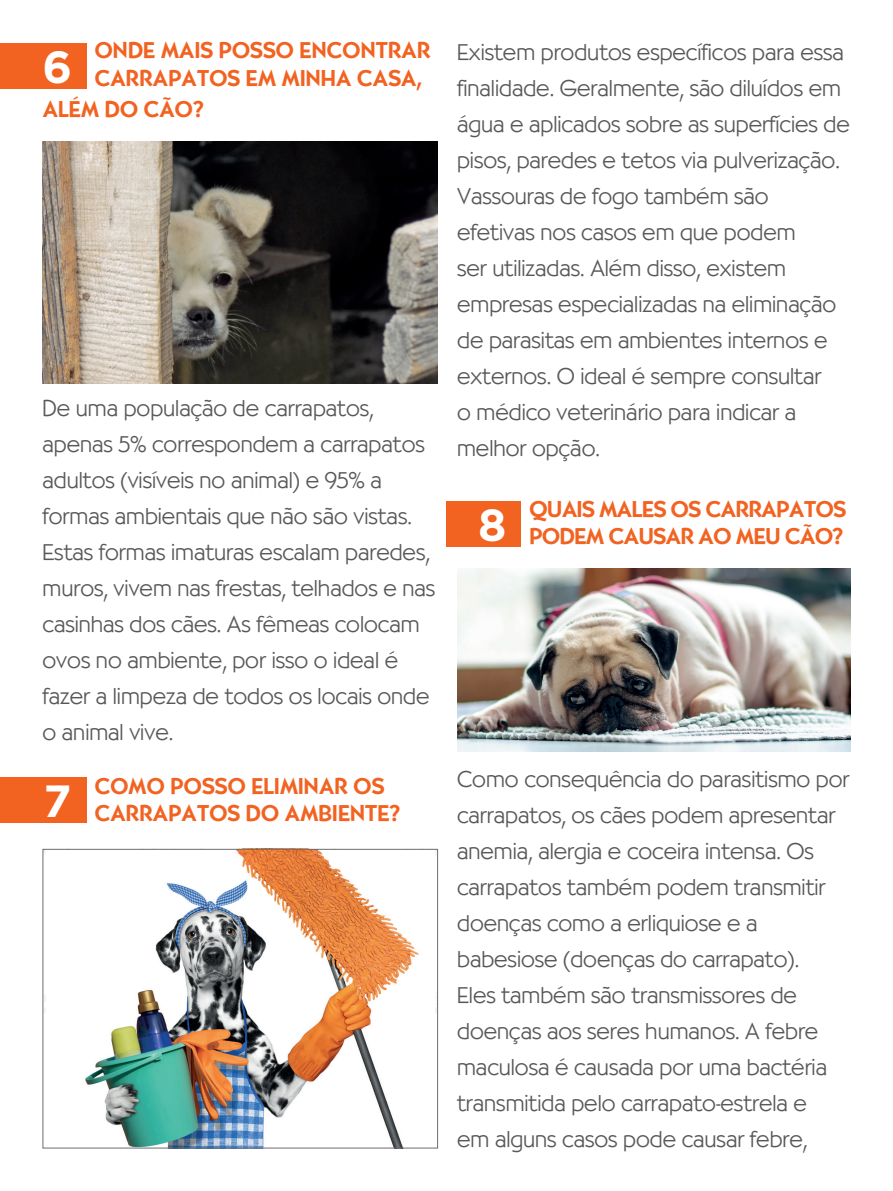
<style>
.page{position:relative;width:893px;height:1191px;background:#fff}
.page>*{position:absolute;margin:0;border:0;box-sizing:border-box;transform-origin:0 0}
.t1{font:700 45px "Gotham";color:#fff}
.t2{font:22.5px/36px "Cg Bernhardt Lt";color:#57585a}
.t3{font:22.5px/27px "Cg Bernhardt Md";letter-spacing:.01em;color:#f26221}
.t4{font:22.5px/27px "Cg Bernhardt Md";letter-spacing:-.015em;color:#f26221;text-align:right}
.s1{font-family:"Gotham";font-weight:700;font-size:45px;color:#fff}
</style>
<div class="page">
<img style="left:85px;top:851px;width:334px;height:295px">
<div style="left:43px;top:849px;width:395px;height:299px;border:1px solid #6c6d70"></div>
<div style="left:0;top:43px;width:86px;height:45px;background:#f26221"></div>
<div style="left:0;top:777px;width:86px;height:46px;background:#f26221"></div>
<img style="left:43px;top:141px;width:395px;height:242px">
<div style="left:447px;top:501px;width:74px;height:46px;background:#f26221"></div>
<img style="left:457px;top:568px;width:393px;height:183px">
<h1 class="t1" style="left:43px;top:37px;width:31px">6</h1>
<p class="t3" style="left:95px;top:38px;width:337px">ONDE MAIS POSSO ENCONTRAR<br>CARRAPATOS EM MINHA CASA,</p>
<p class="t3" style="left:43px;top:96px;width:162px">ALÉM DO CÃO?</p>
<p class="t2" style="left:43px;top:390px;width:394px">De uma população de carrapatos, apenas 5% correspondem a carrapatos adultos (visíveis no animal) e 95% a formas ambientais que não são vistas.<br>Estas formas imaturas escalam paredes, muros, vivem nas frestas, telhados e nas casinhas dos cães. As fêmeas colocam ovos no ambiente, por isso o ideal é fazer a limpeza de todos os locais onde o animal vive.</p>
<h1 class="t1" style="left:43px;top:771px;width:29px">7</h1>
<p class="t3" style="left:95px;top:773px;width:307px">COMO POSSO ELIMINAR OS<br>CARRAPATOS DO AMBIENTE?</p>
<p class="t2" style="left:457px;top:34px;width:394px">Existem produtos específicos para essa finalidade. Geralmente, são diluídos em água e aplicados sobre as superfícies de pisos, paredes e tetos via pulverização.<br>Vassouras de fogo também são efetivas nos casos em que podem<br>ser utilizadas. Além disso, existem empresas especializadas na eliminação de parasitas em ambientes internos e externos. O ideal é sempre consultar<br>o médico veterinário para indicar a melhor opção.</p>
<p class="t4" style="left:478px;top:496px;width:370px">QUAIS MALES OS CARRAPATOS<br><span class="s1">8</span> PODEM CAUSAR AO MEU CÃO?</p>
<p class="t2" style="left:457px;top:761px;width:394px">Como consequência do parasitismo por carrapatos, os cães podem apresentar anemia, alergia e coceira intensa. Os carrapatos também podem transmitir doenças como a erliquiose e a babesiose (doenças do carrapato).<br>Eles também são transmissores de doenças aos seres humanos. A febre maculosa é causada por uma bactéria transmitida pelo carrapato-estrela e<br>em alguns casos pode causar febre,</p>
</div>
